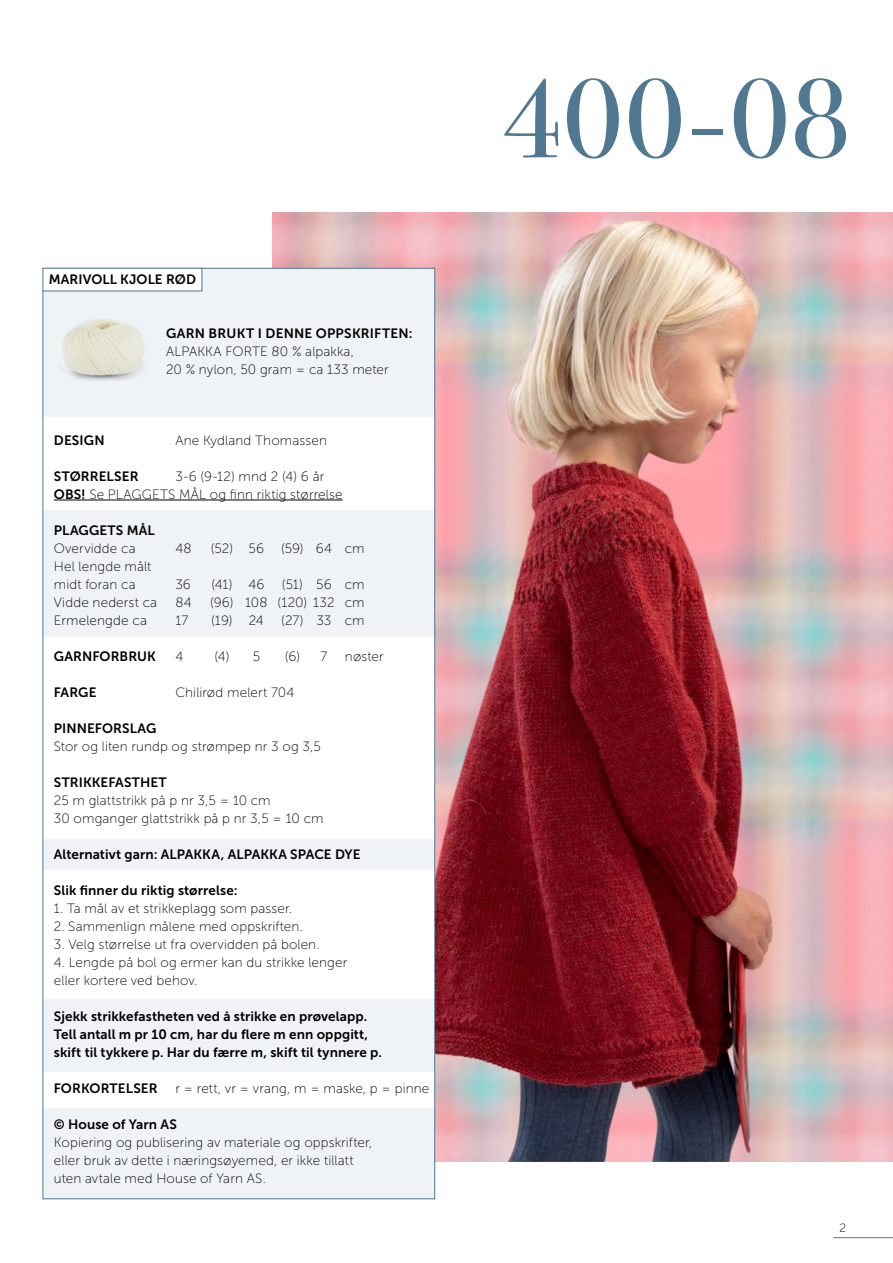
<style>
.page{position:relative;width:893px;height:1263px;background:#fff}
.page>*{position:absolute;margin:0;border:0;box-sizing:border-box;transform-origin:0 0}
.t1{font:111.9px "Bodoni Svty Two ITCTT";color:#517891}
.INNHOLD{font:13.5px "Museo Sans 100";letter-spacing:.01em;color:#000}
.INNHOLD-2{font:13.5px "Museo Sans 700";letter-spacing:.01em;color:#000}
.INNHOLD-_Opps{font:13.5px "Museo Sans 700";letter-spacing:.01em;color:#000}
.t2{font:12px "Museo Sans 100";color:#000}
.s1{font-family:"Museo Sans 700"}
</style>
<div class="page">
<hr style="left:833px;top:1237px;width:60px;height:1px;background:#6d6e71">
<img style="left:273px;top:213px;width:620px;height:949px">
<div style="left:43px;top:268px;width:392px;height:931px;background:#fff"></div>
<hr style="left:54px;top:500px;width:289px;height:1px;background:#000">
<div style="left:43px;top:268px;width:392px;height:148px;background:#eff3f6"></div>
<div style="left:43px;top:268px;width:159px;height:23px;background:#fff"></div>
<div style="left:43px;top:268px;width:159px;height:23px;border:1px solid #517891"></div>
<img style="left:62px;top:318px;width:83px;height:63px">
<div style="left:43px;top:999px;width:392px;height:72px;background:#eff3f6"></div>
<div style="left:43px;top:839px;width:392px;height:31px;background:#eff3f6"></div>
<div style="left:43px;top:1108px;width:392px;height:91px;background:#eff3f6"></div>
<div style="left:43px;top:510px;width:392px;height:127px;background:#eff3f6"></div>
<p class="INNHOLD-_Opps" style="left:49px;top:272px;width:149px">MARIVOLL KJOLE RØD</p>
<p class="INNHOLD-2" style="left:166px;top:326px;width:248px">GARN BRUKT I DENNE OPPSKRIFTEN:</p>
<p class="INNHOLD" style="left:166px;top:344px;width:189px">ALPAKKA FORTE 80 % alpakka,</p>
<p class="INNHOLD" style="left:166px;top:362px;width:224px">20 % nylon, 50 gram = ca 133 meter</p>
<p class="INNHOLD-2" style="left:54px;top:432px;width:52px">DESIGN</p>
<p class="INNHOLD" style="left:175px;top:433px;width:153px">Ane Kydland Thomassen</p>
<p class="INNHOLD-2" style="left:54px;top:468px;width:86px">STØRRELSER</p>
<p class="INNHOLD" style="left:175px;top:469px;width:150px">3-6 (9-12) mnd 2 (4) 6 år</p>
<p class="INNHOLD" style="left:54px;top:487px;width:290px"><span class="s1">OBS!</span> Se PLAGGETS MÅL og finn riktig størrelse</p>
<p class="INNHOLD-2" style="left:54px;top:522px;width:102px">PLAGGETS MÅL</p>
<p class="INNHOLD" style="left:54px;top:541px;width:83px">Overvidde ca</p>
<p class="INNHOLD" style="left:175px;top:541px;width:18px">48</p>
<p class="INNHOLD" style="left:211px;top:541px;width:55px">(52) 56</p>
<p class="INNHOLD" style="left:281px;top:541px;width:85px">(59) 64 cm</p>
<p class="INNHOLD" style="left:54px;top:559px;width:99px">Hel lengde målt</p>
<p class="INNHOLD" style="left:54px;top:577px;width:83px">midt foran ca</p>
<p class="INNHOLD" style="left:175px;top:577px;width:17px">36</p>
<p class="INNHOLD" style="left:211px;top:577px;width:55px">(41) 46</p>
<p class="INNHOLD" style="left:282px;top:577px;width:84px">(51) 56 cm</p>
<p class="INNHOLD" style="left:54px;top:595px;width:105px">Vidde nederst ca</p>
<p class="INNHOLD" style="left:175px;top:595px;width:18px">84</p>
<p class="INNHOLD" style="left:210px;top:595px;width:156px">(96) 108 (120) 132 cm</p>
<p class="INNHOLD" style="left:54px;top:613px;width:95px">Ermelengde ca</p>
<p class="INNHOLD" style="left:175px;top:613px;width:14px">17</p>
<p class="INNHOLD" style="left:211px;top:613px;width:54px">(19) 24</p>
<p class="INNHOLD" style="left:281px;top:613px;width:85px">(27) 33 cm</p>
<p class="INNHOLD-2" style="left:54px;top:648px;width:104px">GARNFORBRUK</p>
<p class="INNHOLD" style="left:175px;top:649px;width:9px">4</p>
<p class="INNHOLD" style="left:214px;top:649px;width:47px">(4) 5</p>
<p class="INNHOLD" style="left:285px;top:649px;width:44px">(6) 7</p>
<p class="INNHOLD" style="left:345px;top:649px;width:40px">nøster</p>
<p class="INNHOLD-2" style="left:54px;top:684px;width:44px">FARGE</p>
<p class="INNHOLD" style="left:175px;top:685px;width:120px">Chilirød melert 704</p>
<p class="INNHOLD-2" style="left:54px;top:720px;width:104px">PINNEFORSLAG</p>
<p class="INNHOLD" style="left:54px;top:739px;width:269px">Stor og liten rundp og strømpep nr 3 og 3,5</p>
<p class="INNHOLD-2" style="left:54px;top:774px;width:114px">STRIKKEFASTHET</p>
<p class="INNHOLD" style="left:54px;top:793px;width:218px">25 m glattstrikk på p nr 3,5 = 10 cm</p>
<p class="INNHOLD" style="left:54px;top:811px;width:271px">30 omganger glattstrikk på p nr 3,5 = 10 cm</p>
<p class="INNHOLD-2" style="left:54px;top:846px;width:308px">Alternativt garn: ALPAKKA, ALPAKKA SPACE DYE</p>
<p class="INNHOLD-2" style="left:54px;top:882px;width:185px">Slik finner du riktig størrelse:</p>
<p class="INNHOLD" style="left:54px;top:901px;width:240px">1. Ta mål av et strikkeplagg som passer.</p>
<p class="INNHOLD" style="left:54px;top:919px;width:250px">2. Sammenlign målene med oppskriften.</p>
<p class="INNHOLD" style="left:54px;top:937px;width:267px">3. Velg størrelse ut fra overvidden på bolen.</p>
<p class="INNHOLD" style="left:54px;top:955px;width:295px">4. Lengde på bol og ermer kan du strikke lenger</p>
<p class="INNHOLD" style="left:54px;top:973px;width:145px">eller kortere ved behov.</p>
<p class="INNHOLD-2" style="left:54px;top:1008px;width:315px">Sjekk strikkefastheten ved å strikke en prøvelapp.</p>
<p class="INNHOLD-2" style="left:54px;top:1026px;width:316px">Tell antall m pr 10 cm, har du flere m enn oppgitt,</p>
<p class="INNHOLD-2" style="left:54px;top:1044px;width:330px">skift til tykkere p. Har du færre m, skift til tynnere p.</p>
<p class="INNHOLD-2" style="left:54px;top:1080px;width:105px">FORKORTELSER</p>
<p class="INNHOLD" style="left:175px;top:1081px;width:255px">r = rett, vr = vrang, m = maske, p = pinne</p>
<p class="INNHOLD-2" style="left:54px;top:1116px;width:124px">© House of Yarn AS</p>
<p class="INNHOLD" style="left:54px;top:1135px;width:320px">Kopiering og publisering av materiale og oppskrifter,</p>
<p class="INNHOLD" style="left:54px;top:1153px;width:301px">eller bruk av dette i næringsøyemed, er ikke tillatt</p>
<p class="INNHOLD" style="left:54px;top:1171px;width:214px">uten avtale med House of Yarn AS.</p>
<p class="t1" style="left:502px;top:28px;width:350px">400-08</p>
<p class="t2" style="left:839px;top:1221px;width:8px">2</p>
</div>
